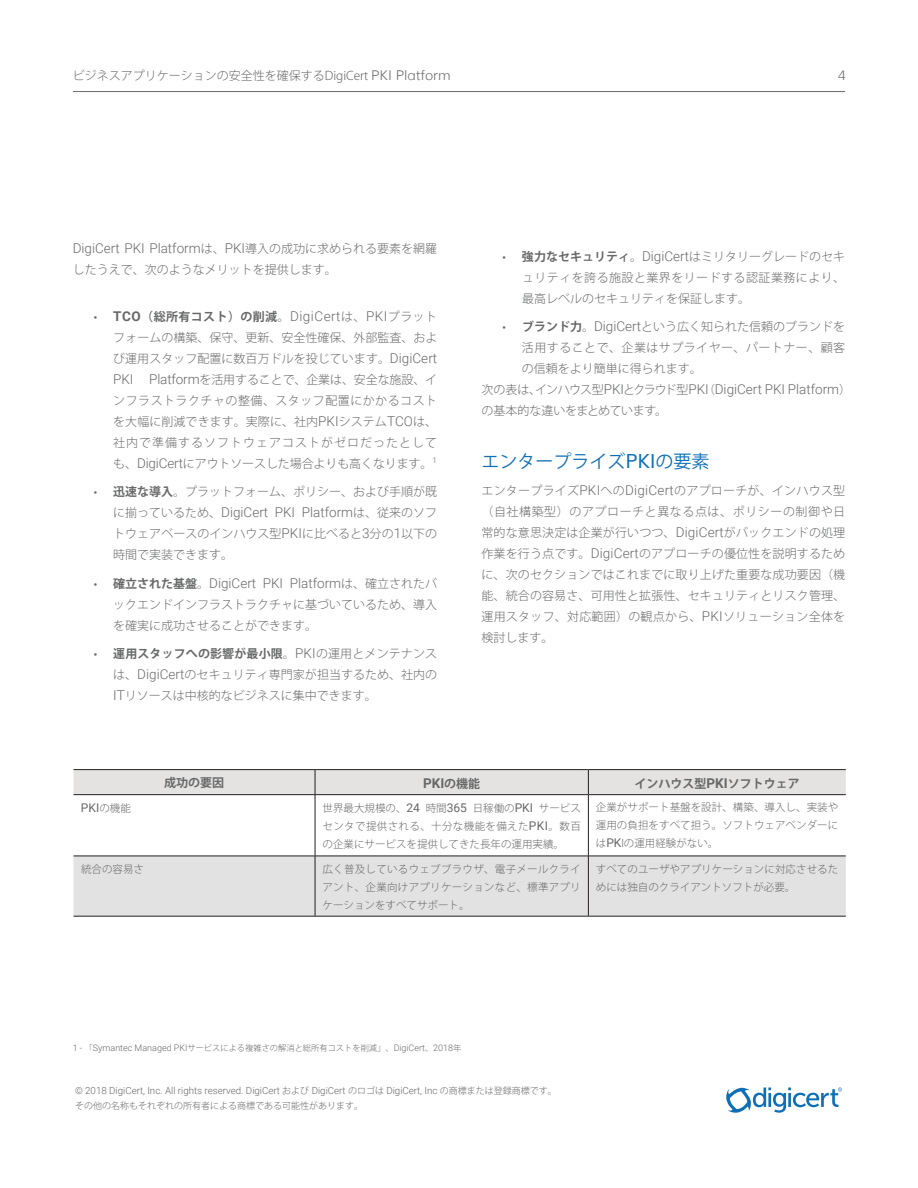
<style>
.page{position:relative;width:918px;height:1188px;background:#fff}
.page>*{position:absolute;margin:0;border:0;box-sizing:border-box;transform-origin:0 0}
.t1{font:18px "Koz Go Pro";color:#0f6fb6}
.t2{font:300 13.5px "Roboto";color:#676868}
.t3{font:700 13.5px "Roboto";color:#676868}
.t4{font:300 13.35px "Muli";color:#686768}
.t5{font:300 12px/21px "Koz Go Pro";color:#676868;text-align:justify}
.t6{font:300 12px "Koz Go Pro";color:#686768}
.t7{font:700 12px "Koz Go Pro";color:#676868}
.t8{font:300 12px "Koz Go Pro";letter-spacing:-.025em;color:#676868}
.t9{font:12px "Roboto";color:#686766}
.t10{font:300 10.5px/18px "Koz Go Pro";letter-spacing:.005em;color:#686766;text-align:justify}
.t11{font:300 9.75px "Roboto";color:#686766}
.t12{font:300 9px "Roboto";color:#676868}
.t13{font:300 9px "Koz Go Pro";color:#686766}
.s1{font-family:"Muli";font-size:13.35px}
.s2{font-family:"Koz Go Pro";font-size:12px}
.s3{font-family:"Roboto";font-weight:700;font-size:13.5px}
.s4{font-weight:700}
.s5{font-family:"Roboto";font-size:13.5px}
.s6{font-family:"Koz Go Pro";font-weight:700;font-size:12px}
.s7{font-family:"Muli";font-size:19.5px}
.s8{font-family:"Koz Go Pro";font-weight:300;font-size:10.5px}
.s9{font-family:"Roboto";font-weight:400;font-size:12px}
.s10{font-family:"Koz Go Pro";font-size:8.25px}
.s11{font-family:"Koz Go Pro";font-size:9px}
</style>
<div class="page">
<hr style="left:73px;top:91px;width:772px;height:1px;background:#696769">
<svg style="left:726px;top:1087px;width:116px;height:26px"></svg>
<svg style="left:74px;top:795px;width:772px;height:61px"></svg>
<div style="left:74px;top:857px;width:772px;height:59px;background:#e2e2e2"></div>
<div style="left:74px;top:770px;width:772px;height:24px;background:#e4e3e2"></div>
<hr style="left:315px;top:795px;width:1px;height:61px;background:#231f20">
<hr style="left:588px;top:795px;width:1px;height:61px;background:#231f20">
<hr style="left:315px;top:856px;width:273px;height:1px;background:#231f20">
<hr style="left:315px;top:856px;width:1px;height:60px;background:#231f20">
<hr style="left:588px;top:856px;width:258px;height:1px;background:#231f20">
<hr style="left:588px;top:856px;width:1px;height:60px;background:#231f20">
<hr style="left:74px;top:794px;width:241px;height:1px;background:#231f20">
<hr style="left:315px;top:794px;width:273px;height:1px;background:#231f20">
<hr style="left:588px;top:794px;width:258px;height:1px;background:#231f20">
<hr style="left:74px;top:856px;width:241px;height:1px;background:#231f20">
<hr style="left:74px;top:769px;width:241px;height:1px;background:#231f20">
<hr style="left:315px;top:769px;width:273px;height:1px;background:#231f20">
<hr style="left:588px;top:769px;width:258px;height:1px;background:#231f20">
<hr style="left:74px;top:916px;width:241px;height:1px;background:#231f20">
<hr style="left:315px;top:916px;width:273px;height:1px;background:#231f20">
<hr style="left:588px;top:916px;width:258px;height:1px;background:#231f20">
<p class="t6" style="left:73px;top:68px;width:379px">ビジネスアプリケーションの安全性を確保するDigiCert <span class="s1">PKI Platform</span></p>
<p class="t4" style="left:838px;top:68px;width:9px">4</p>
<p class="t2" style="left:73px;top:239px;width:366px">DigiCert PKI Platform<span class="s2">は、</span>PKI<span class="s2">導入の成功に求められる要素を網羅</span></p>
<p class="t5" style="left:73px;top:259px;width:265px">したうえで、次のようなメリットを提供します。</p>
<p class="t5" style="left:113px;top:306px;width:326px;text-indent:-19px">• <span class="s3">TCO</span><span class="s4">（総所有コスト）の削減</span>。<span class="s5">DigiCert</span>は、<span class="s5">PKI</span>プラットフォームの構築、保守、更新、安全性確保、外部監査、および運用スタッフ配置に数百万ドルを投じています。<span class="s5">DigiCert PKI Platform</span>を活用することで、企業は、安全な施設、インフラストラクチャの整備、スタッフ配置にかかるコストを大幅に削減できます。実際に、社内<span class="s5">PKI</span>システム<span class="s5">TCO</span>は、社内で準備するソフトウェアコストがゼロだったとしても、<span class="s5">DigiCert</span>にアウトソースした場合よりも高くなります。<sup>1</sup></p>
<p class="t5" style="left:94px;top:481px;width:345px">• <span class="s4">迅速な導入</span>。プラットフォーム、ポリシー、および手順が既</p>
<p class="t2" style="left:113px;top:503px;width:325px"><span class="s2">に揃っているため、</span>DigiCert PKI Platform<span class="s2">は、従来のソフ</span></p>
<p class="t5" style="left:113px;top:523px;width:326px">トウェアベースのインハウス型<span class="s5">PKI</span>に比べると<span class="s5">3</span>分の<span class="s5">1</span>以下の時間で実装できます。</p>
<p class="t2" style="left:94px;top:573px;width:345px"><span class="s2">•</span> <span class="s6">確立された基盤</span><span class="s2">。</span>DigiCert PKI Platform<span class="s2">は、確立されたバ</span></p>
<p class="t5" style="left:113px;top:594px;width:325px">ックエンドインフラストラクチャに基づいているため、導入を確実に成功させることができます。</p>
<p class="t5" style="left:113px;top:643px;width:326px;text-indent:-19px">• <span class="s4">運用スタッフへの影響が最小限</span>。<span class="s5">PKI</span>の運用とメンテナンスは、<span class="s5">DigiCert</span>のセキュリティ専門家が担当するため、社内の<span class="s5">IT</span>リソースは中核的なビジネスに集中できます。</p>
<p class="t5" style="left:522px;top:246px;width:325px;text-indent:-20px">• <span class="s4">強力なセキュリティ</span>。<span class="s5">DigiCert</span>はミリタリーグレードのセキュリティを誇る施設と業界をリードする認証業務により、最高レベルのセキュリティを保証します。</p>
<p class="t5" style="left:522px;top:316px;width:325px;text-indent:-19px">• <span class="s4">ブランド力</span>。<span class="s5">DigiCert</span>という広く知られた信頼のブランドを活用することで、企業はサプライヤー、パートナー、顧客の信頼をより簡単に得られます。</p>
<p class="t2" style="left:481px;top:380px;width:371px"><span class="s2">次の表は、インハウス型</span>PKI<span class="s2">とクラウド型</span>PKI<span class="s2">（</span>DigiCert PKI Platform<span class="s2">）</span></p>
<p class="t8" style="left:481px;top:403px;width:187px">の基本的な違いをまとめています。</p>
<h1 class="t1" style="left:482px;top:449px;width:230px">エンタープライズ<span class="s7">PKI</span>の要素</h1>
<p class="t5" style="left:481px;top:480px;width:365px">エンタープライズ<span class="s5">PKI</span>への<span class="s5">DigiCert</span>のアプローチが、インハウス型（自社構築型）のアプローチと異なる点は、ポリシーの制御や日常的な意思決定は企業が行いつつ、<span class="s5">DigiCert</span>がバックエンドの処理作業を行う点です。<span class="s5">DigiCert</span>のアプローチの優位性を説明するために、次のセクションではこれまでに取り上げた重要な成功要因（機能、統合の容易さ、可用性と拡張性、セキュリティとリスク管理、運用スタッフ、対応範囲）の観点から、<span class="s5">PKI</span>ソリューション全体を検討します。</p>
<p class="t7" style="left:164px;top:775px;width:61px">成功の要因</p>
<p class="t3" style="left:423px;top:774px;width:59px">PKI<span class="s2">の機能</span></p>
<p class="t7" style="left:634px;top:776px;width:167px">インハウス型<span class="s5">PKI</span>ソフトウェア</p>
<p class="t9" style="left:81px;top:800px;width:51px">PKI<span class="s8">の機能</span></p>
<p class="t10" style="left:323px;top:800px;width:260px">世界最大規模の、<span class="s9">24</span> 時間<span class="s9">365</span> 日稼働の<span class="s9">PKI</span> サービスセンタで提供される、十分な機能を備えた<span class="s9">PKI</span>。数百の企業にサービスを提供してきた長年の運用実績。</p>
<p class="t10" style="left:596px;top:799px;width:244px">企業がサポート基盤を設計、構築、導入し、実装や運用の負担をすべて担う。ソフトウェアベンダーには<span class="s9">PK</span>Iの運用経験がない。</p>
<p class="t10" style="left:81px;top:860px;width:64px">統合の容易さ</p>
<p class="t10" style="left:323px;top:860px;width:260px">広く普及しているウェブブラウザ、電子メールクライアント、企業向けアプリケーションなど、標準アプリケーションをすべてサポート。</p>
<p class="t10" style="left:596px;top:860px;width:244px">すべてのユーザやアプリケーションに対応させるためには独自のクライアントソフトが必要。</p>
<p class="t12" style="left:73px;top:1041px;width:390px">1 - <span class="s10">「</span>Symantec Managed PKI<span class="s10">サービスによる複雑さの解消と総所有コストを削減」、</span>DigiCert<span class="s10">、</span>2018<span class="s10">年</span></p>
<p class="t11" style="left:75px;top:1084px;width:483px">© 2018 DigiCert, Inc. All rights reserved. DigiCert <span class="s11">および</span> DigiCert <span class="s11">のロゴは</span> DigiCert, Inc <span class="s11">の商標または登録商標です。</span></p>
<p class="t13" style="left:75px;top:1100px;width:289px">その他の名称もそれぞれの所有者による商標である可能性があります。</p>
</div>
